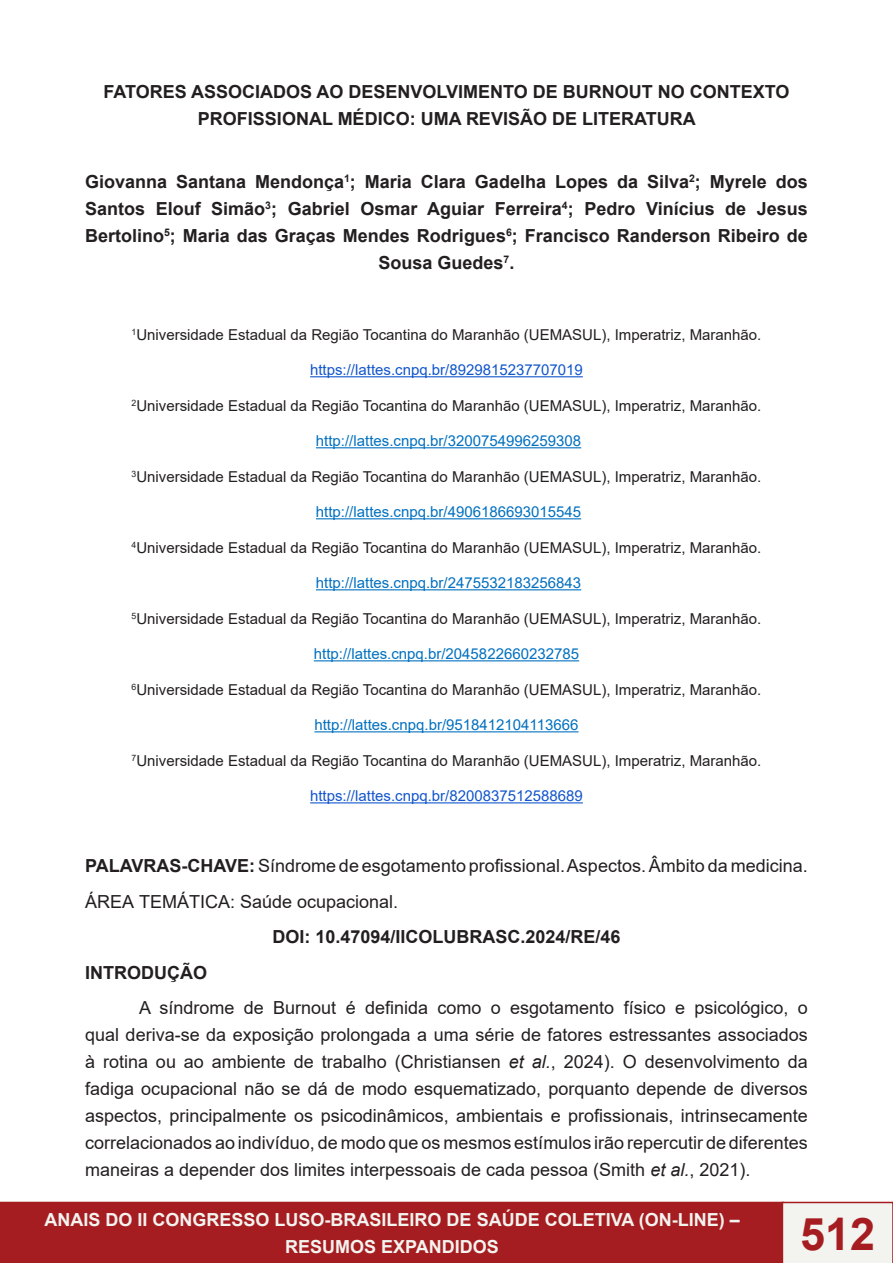
<style>
.page{position:relative;width:893px;height:1263px;background:#fff}
.page>*{position:absolute;margin:0;border:0;box-sizing:border-box;transform-origin:0 0}
.t1{font:700 45px "Arial";color:#a51d20}
.t2{font:18px/27px "Arial";color:#231f20;text-align:justify}
.t3{font:700 18px/27px "Arial";color:#231f20;text-align:center}
.t4{font:700 18px/27px "Arial";color:#f3f3ef;text-align:center}
.t5{font:15px "Arial";color:#231f20}
.t6{font:15px "Arial";color:#0070c0}
.t7{font:15px "Arial";color:#15c}
.s1{font-weight:700}
.s2{font-style:italic}
</style>
<div class="page">
<div style="left:1px;top:1202px;width:782px;height:60px;background:#a51d20"></div>
<div style="left:0;top:1202px;width:784px;height:61px;border:2px solid #a51d20"></div>
<div style="left:782px;top:1202px;width:111px;height:61px;background:#f3f3ef"></div>
<hr style="left:310px;top:376px;width:273px;height:1px;background:#15c">
<hr style="left:316px;top:447px;width:265px;height:1px;background:#0070c0">
<hr style="left:316px;top:518px;width:265px;height:1px;background:#0070c0">
<hr style="left:316px;top:589px;width:265px;height:1px;background:#0070c0">
<hr style="left:314px;top:660px;width:265px;height:1px;background:#0070c0">
<hr style="left:314px;top:731px;width:265px;height:1px;background:#0070c0">
<hr style="left:310px;top:802px;width:273px;height:1px;background:#15c">
<p class="t3" style="left:103px;top:79px;width:688px">FATORES ASSOCIADOS AO DESENVOLVIMENTO DE BURNOUT NO CONTEXTO<br>PROFISSIONAL MÉDICO: UMA REVISÃO DE LITERATURA</p>
<p class="t3" style="left:85px;top:168px;width:724px">Giovanna Santana Mendonça<sup>1</sup>; Maria Clara Gadelha Lopes da Silva<sup>2</sup>; Myrele dos Santos Elouf Simão<sup>3</sup>; Gabriel Osmar Aguiar Ferreira<sup>4</sup>; Pedro Vinícius de Jesus Bertolino<sup>5</sup>; Maria das Graças Mendes Rodrigues<sup>6</sup>; Francisco Randerson Ribeiro de Sousa Guedes<sup>7</sup>.</p>
<p class="t5" style="left:132px;top:324px;width:631px"><sup>1</sup>Universidade Estadual da Região Tocantina do Maranhão (UEMASUL), Imperatriz, Maranhão.</p>
<p class="t7" style="left:310px;top:360px;width:274px">https://lattes.cnpq.br/8929815237707019</p>
<p class="t5" style="left:132px;top:395px;width:631px"><sup>2</sup>Universidade Estadual da Região Tocantina do Maranhão (UEMASUL), Imperatriz, Maranhão.</p>
<p class="t6" style="left:316px;top:431px;width:267px">http://lattes.cnpq.br/3200754996259308</p>
<p class="t5" style="left:132px;top:466px;width:631px"><sup>3</sup>Universidade Estadual da Região Tocantina do Maranhão (UEMASUL), Imperatriz, Maranhão.</p>
<p class="t6" style="left:316px;top:502px;width:267px">http://lattes.cnpq.br/4906186693015545</p>
<p class="t5" style="left:132px;top:537px;width:631px"><sup>4</sup>Universidade Estadual da Região Tocantina do Maranhão (UEMASUL), Imperatriz, Maranhão.</p>
<p class="t6" style="left:316px;top:573px;width:267px">http://lattes.cnpq.br/2475532183256843</p>
<p class="t5" style="left:132px;top:608px;width:631px"><sup>5</sup>Universidade Estadual da Região Tocantina do Maranhão (UEMASUL), Imperatriz, Maranhão.</p>
<p class="t6" style="left:314px;top:644px;width:267px">http://lattes.cnpq.br/2045822660232785</p>
<p class="t5" style="left:132px;top:679px;width:631px"><sup>6</sup>Universidade Estadual da Região Tocantina do Maranhão (UEMASUL), Imperatriz, Maranhão.</p>
<p class="t6" style="left:314px;top:715px;width:266px">http://lattes.cnpq.br/9518412104113666</p>
<p class="t5" style="left:132px;top:750px;width:631px"><sup>7</sup>Universidade Estadual da Região Tocantina do Maranhão (UEMASUL), Imperatriz, Maranhão.</p>
<p class="t7" style="left:310px;top:786px;width:274px">https://lattes.cnpq.br/8200837512588689</p>
<p class="t2" style="left:85px;top:852px;width:724px"><span class="s1">PALAVRAS-CHAVE:</span> Síndrome de esgotamento profissional. Aspectos. Âmbito da medicina.</p>
<p class="t2" style="left:85px;top:888px;width:315px">ÁREA TEMÁTICA: Saúde ocupacional.</p>
<p class="t3" style="left:272px;top:924px;width:350px">DOI: 10.47094/IICOLUBRASC.2024/RE/46</p>
<p class="t3" style="left:85px;top:959px;width:123px">INTRODUÇÃO</p>
<p class="t2" style="left:85px;top:994px;width:724px;text-indent:54px">A síndrome de Burnout é definida como o esgotamento físico e psicológico, o qual deriva-se da exposição prolongada a uma série de fatores estressantes associados à rotina ou ao ambiente de trabalho (Christiansen <span class="s2">et al.</span>, 2024). O desenvolvimento da fadiga ocupacional não se dá de modo esquematizado, porquanto depende de diversos aspectos, principalmente os psicodinâmicos, ambientais e profissionais, intrinsecamente correlacionados ao indivíduo, de modo que os mesmos estímulos irão repercutir de diferentes maneiras a depender dos limites interpessoais de cada pessoa (Smith <span class="s2">et al.</span>, 2021).</p>
<p class="t4" style="left:45px;top:1206px;width:697px">ANAIS DO II CONGRESSO LUSO-BRASILEIRO DE SAÚDE COLETIVA (ON-LINE) –<br>RESUMOS EXPANDIDOS</p>
<h1 class="t1" style="left:800px;top:1202px;width:77px">512</h1>
</div>
